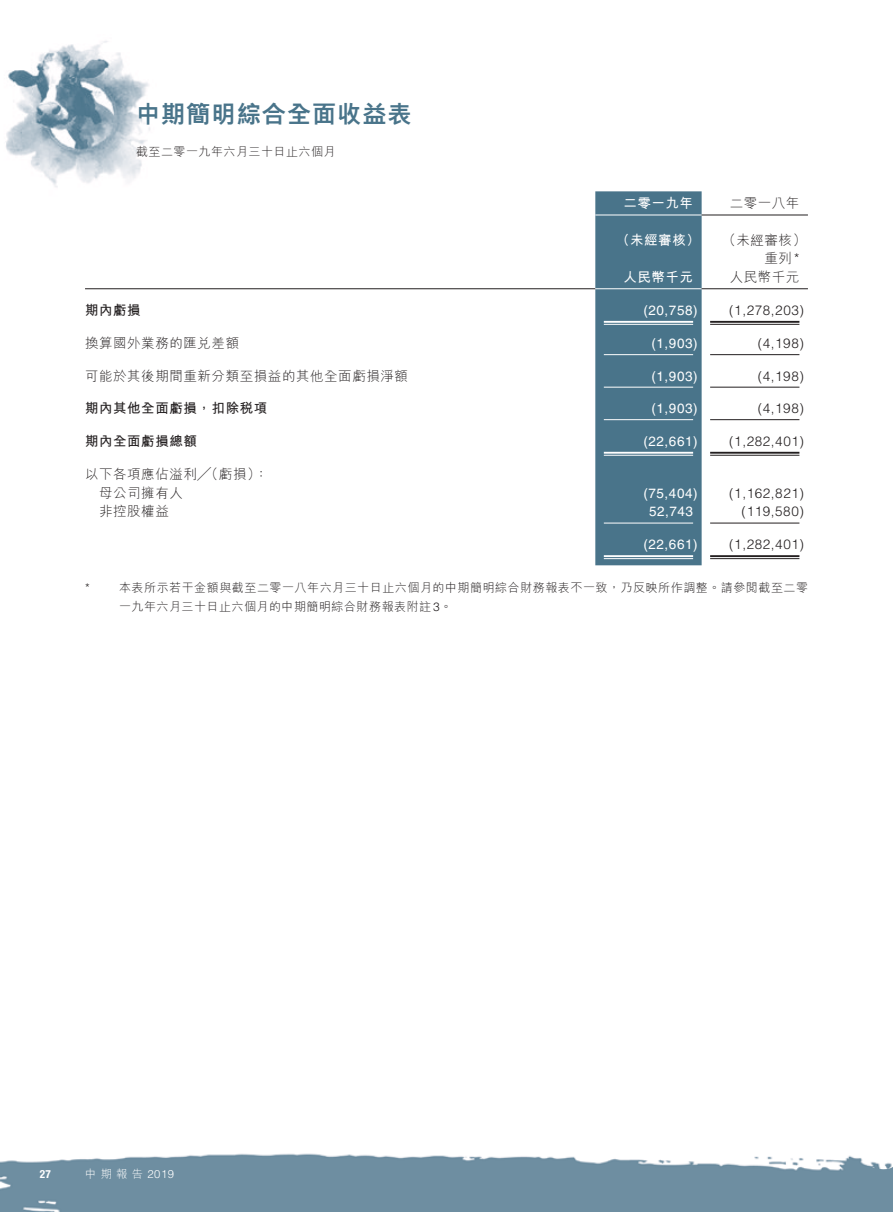
<style>
.page{position:relative;width:893px;height:1212px;background:#fff}
.page>*{position:absolute;margin:0;border:0;box-sizing:border-box;transform-origin:0 0}
.主標題{font:800 24px "M Hei HK";letter-spacing:.05em;color:#49748a}
._1__內文{font:300 13.5px "M Hei HK";letter-spacing:.04em;color:#231f20}
._1__內文-2{font:300 13.5px "Helvetica LT Std";letter-spacing:.04em;color:#231f20}
._1__內文-3{font:13.5px "Helvetica LT Std";letter-spacing:.04em;color:#fff}
._1__內文-4{font:700 13.5px "M Hei HK";letter-spacing:.04em;color:#231f20}
._1__內文-5{font:700 13.5px "M Hei HK";letter-spacing:.04em;color:#fff}
._0__1_2L{font:300 13.5px "M Hei HK";color:#231f20}
._2__附註內文{font:300 12px "M Hei HK";letter-spacing:.045em;color:#231f20}
.日期{font:300 12px "M Hei HK";letter-spacing:.04em;color:#231f20}
._2__附註內文-2{font:300 12px "Helvetica LT Std";color:#231f20}
.t1{font:300 11.25px "M Hei HK";color:#fff}
.t2{font:700 condensed 11.25px "Helvetica Neue LT Std";color:#fff}
.s1{font-family:"Helvetica LT Std"}
</style>
<div class="page">
<img style="left:6px;top:41px;width:144px;height:146px">
<img style="left:0;top:1153px;width:601px;height:59px">
<svg style="left:601px;top:1155px;width:292px;height:57px;background:#85a0b0"></svg>
<div style="left:595px;top:191px;width:107px;height:374px;background:#49748a"></div>
<hr style="left:595px;top:215px;width:107px;height:1px;background:#fff">
<hr style="left:702px;top:215px;width:106px;height:1px;background:#231f20">
<hr style="left:85px;top:288px;width:510px;height:1px;background:#231f20">
<hr style="left:595px;top:288px;width:107px;height:1px;background:#fff">
<hr style="left:702px;top:288px;width:106px;height:1px;background:#231f20">
<hr style="left:604px;top:321px;width:89px;height:2px;background:#fff">
<hr style="left:604px;top:324px;width:89px;height:1px;background:#fff">
<hr style="left:710px;top:321px;width:89px;height:2px;background:#231f20">
<hr style="left:710px;top:324px;width:89px;height:1px;background:#231f20">
<hr style="left:604px;top:354px;width:89px;height:1px;background:#fff">
<hr style="left:710px;top:354px;width:89px;height:1px;background:#231f20">
<hr style="left:604px;top:387px;width:89px;height:1px;background:#fff">
<hr style="left:710px;top:387px;width:89px;height:1px;background:#231f20">
<hr style="left:604px;top:419px;width:89px;height:1px;background:#fff">
<hr style="left:710px;top:419px;width:89px;height:1px;background:#231f20">
<hr style="left:604px;top:452px;width:89px;height:2px;background:#fff">
<hr style="left:604px;top:455px;width:89px;height:1px;background:#fff">
<hr style="left:710px;top:452px;width:89px;height:2px;background:#231f20">
<hr style="left:710px;top:455px;width:89px;height:1px;background:#231f20">
<hr style="left:604px;top:523px;width:89px;height:1px;background:#fff">
<hr style="left:710px;top:523px;width:89px;height:1px;background:#231f20">
<hr style="left:604px;top:555px;width:89px;height:2px;background:#fff">
<hr style="left:604px;top:558px;width:89px;height:1px;background:#fff">
<hr style="left:710px;top:555px;width:89px;height:2px;background:#231f20">
<hr style="left:710px;top:558px;width:89px;height:1px;background:#231f20">
<p class="主標題" style="left:136px;top:103px;width:277px">中期簡明綜合全面收益表</p>
<p class="日期" style="left:136px;top:145px;width:201px">截至二零一九年六月三十日止六個月</p>
<p class="_1__內文-5" style="left:623px;top:194px;width:71px">二零一九年</p>
<p class="_1__內文" style="left:730px;top:197px;width:71px">二零一八年</p>
<p class="_1__內文-5" style="left:616px;top:230px;width:85px">（未經審核）</p>
<p class="_1__內文" style="left:722px;top:233px;width:85px">（未經審核(</p>
<p class="_1__內文-5" style="left:623px;top:267px;width:71px">人民幣千元</p>
<p class="_0__1_2L" style="left:764px;top:252px;width:37px">重列<span class="s1">*</span></p>
<p class="_1__內文" style="left:730px;top:270px;width:71px">人民幣千元</p>
<p class="_1__內文-4" style="left:85px;top:300px;width:57px">期內虧損</p>
<p class="_1__內文-3" style="left:643px;top:302px;width:56px">)20,758(</p>
<p class="_1__內文-2" style="left:729px;top:301px;width:76px">)1,278,203(</p>
<p class="_1__內文" style="left:85px;top:336px;width:156px">換算國外業務的匯兌差額</p>
<p class="_1__內文-3" style="left:651px;top:335px;width:48px">)1,903(</p>
<p class="_1__內文-2" style="left:758px;top:335px;width:48px">)4,198(</p>
<p class="_1__內文" style="left:85px;top:369px;width:324px">可能於其後期間重新分類至損益的其他全面虧損淨額</p>
<p class="_1__內文-3" style="left:651px;top:368px;width:48px">)1,903(</p>
<p class="_1__內文-2" style="left:758px;top:367px;width:48px">)4,198(</p>
<p class="_1__內文-4" style="left:85px;top:398px;width:184px">期內其他全面虧損，扣除稅項</p>
<p class="_1__內文-3" style="left:651px;top:400px;width:48px">)1,903(</p>
<p class="_1__內文-2" style="left:758px;top:400px;width:48px">)4,198(</p>
<p class="_1__內文-4" style="left:85px;top:431px;width:113px">期內全面虧損總額</p>
<p class="_1__內文" style="left:85px;top:467px;width:184px">以下各項應佔溢利╱（虧損：(</p>
<p class="_1__內文-3" style="left:643px;top:433px;width:56px">)22,661(</p>
<p class="_1__內文-2" style="left:729px;top:432px;width:76px">)1,282,401(</p>
<p class="_1__內文" style="left:99px;top:486px;width:85px">母公司擁有人</p>
<p class="_1__內文-3" style="left:643px;top:485px;width:56px">)75,404(</p>
<p class="_1__內文-2" style="left:729px;top:484px;width:76px">)1,162,821(</p>
<p class="_1__內文" style="left:99px;top:505px;width:71px">非控股權益</p>
<p class="_1__內文-3" style="left:649px;top:504px;width:46px">52,743</p>
<p class="_1__內文-2" style="left:742px;top:503px;width:64px">)119,580(</p>
<p class="_2__附註內文-2" style="left:85px;top:580px;width:6px">*</p>
<p class="_1__內文-2" style="left:729px;top:536px;width:76px">)1,282,401(</p>
<p class="_1__內文-3" style="left:643px;top:536px;width:56px">)22,661(</p>
<p class="_2__附註內文" style="left:119px;top:581px;width:691px">本表所示若干金額與截至二零一八年六月三十日止六個月的中期簡明綜合財務報表不一致，乃反映所作調整。請參閱截至二零</p>
<p class="_2__附註內文" style="left:119px;top:601px;width:335px">一九年六月三十日止六個月的中期簡明綜合財務報表附註 。<span class="s1">3</span></p>
<p class="t2" style="left:40px;top:1167px;width:13px">27</p>
<p class="t1" style="left:85px;top:1168px;width:90px">中期報告 <span class="s1">2019</span></p>
</div>
